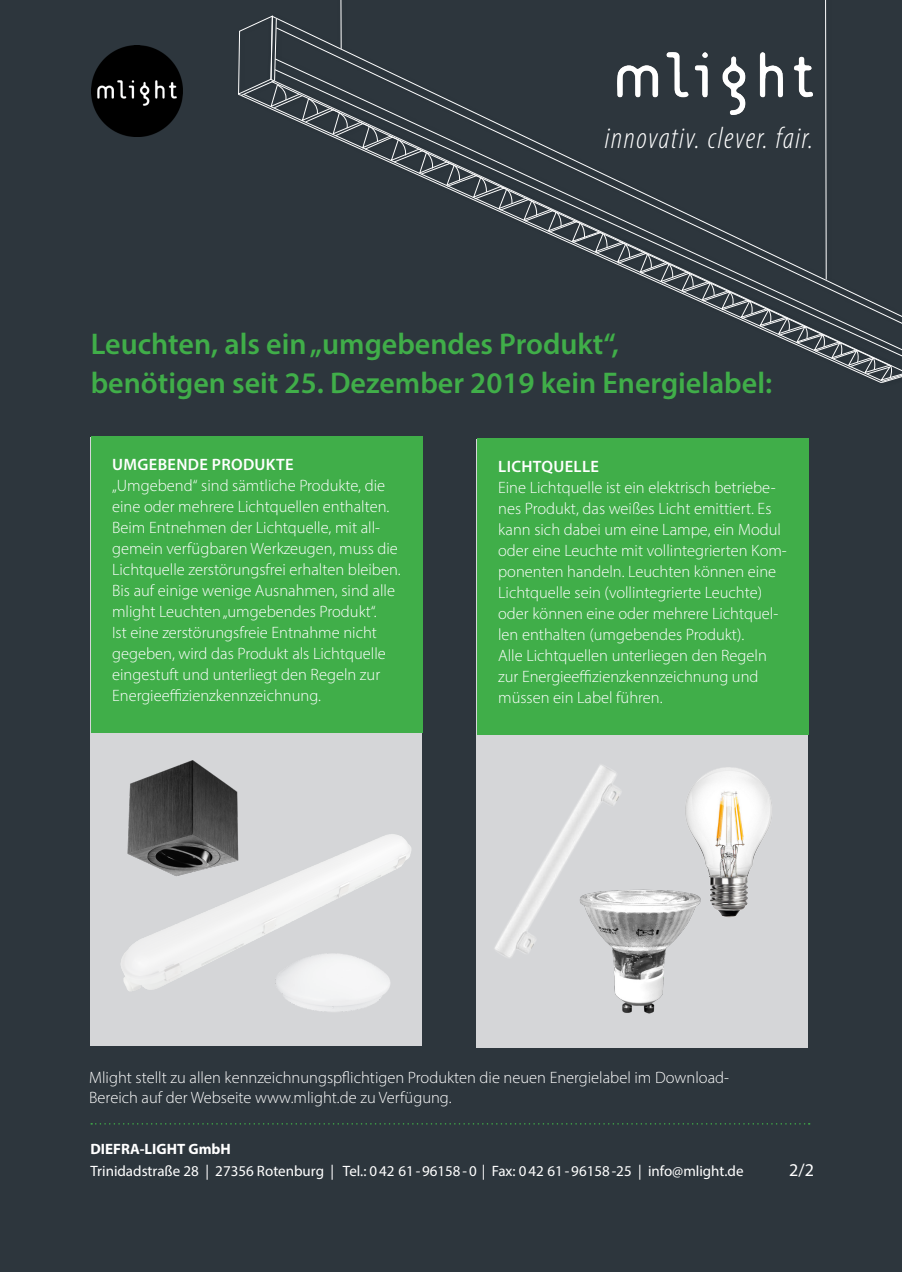
<style>
.page{position:relative;width:902px;height:1272px;background:#fff}
.page>*{position:absolute;margin:0;border:0;box-sizing:border-box;transform-origin:0 0}
.t1{font:italic 300 condensed 30.6px "Myriad Pro";letter-spacing:.05em;color:#fff}
.t2{font:600 30px "Myriad Pro";color:#40ae49}
.t3{font:18px "Myriad Pro";color:#fff}
.t4{font:300 16.5px/21px "Myriad Pro";color:#fff}
.t5{font:600 16.5px "Myriad Pro";letter-spacing:.02em;color:#fff}
.body_text{font:15px "Myriad Pro";color:#fff}
.body_text-2{font:700 15px "Myriad Pro";color:#fff}
</style>
<div class="page">
<div style="left:0;top:0;width:901px;height:1271px;background:#2d363d"></div>
<svg style="left:90px;top:437px;width:332px;height:608px;fill:#d5d6d8"></svg>
<div style="left:91px;top:436px;width:331px;height:296px;background:#40ae49"></div>
<img style="left:118px;top:746px;width:124px;height:147px">
<img style="left:268px;top:943px;width:127px;height:75px">
<img style="left:91px;top:46px;width:91px;height:90px">
<div style="left:476px;top:439px;width:331px;height:608px;background:#d5d6d8"></div>
<img style="left:614px;top:890px;width:75px;height:124px">
<div style="left:477px;top:438px;width:331px;height:296px;background:#40ae49"></div>
<img style="left:681px;top:767px;width:91px;height:155px">
<img style="left:458px;top:743px;width:194px;height:236px">
<div style="left:234px;top:12px;width:45px;height:88px;background:#2d363d"></div>
<div style="left:235px;top:76px;width:45px;height:25px;background:#2c353c"></div>
<div style="left:240px;top:90px;width:661px;height:297px;background:#2d363d"></div>
<svg style="left:238px;top:0;width:654px;height:378px"></svg>
<svg style="left:91px;top:1123px;width:718px;height:1px"></svg>
<p class="t1" style="left:605px;top:120px;width:210px">innovativ. clever. fair.</p>
<p class="t2" style="left:91px;top:325px;width:529px">Leuchten, als ein „umgebendes Produkt“,</p>
<p class="t2" style="left:91px;top:364px;width:682px">benötigen seit 25. Dezember 2019 kein Energielabel:</p>
<p class="t5" style="left:112px;top:454px;width:183px">UMGEBENDE PRODUKTE</p>
<p class="t4" style="left:112px;top:475px;width:290px">„Umgebend“ sind sämtliche Produkte, die eine oder mehrere Lichtquellen enthalten.<br>Beim Entnehmen der Lichtquelle, mit all&shy;gemein verfügbaren Werkzeugen, muss die Lichtquelle zerstörungsfrei erhalten bleiben.<br>Bis auf einige wenige Ausnahmen, sind alle mlight Leuchten „umgebendes Produkt“.<br>Ist eine zerstörungsfreie Entnahme nicht gegeben, wird das Produkt als Lichtquelle eingestuft und unterliegt den Regeln zur Energieeffizienzkennzeichnung.</p>
<p class="t5" style="left:498px;top:456px;width:102px">LICHTQUELLE</p>
<p class="t4" style="left:498px;top:476px;width:290px">Eine Lichtquelle ist ein elektrisch betriebe&shy;nes Produkt, das weißes Licht emittiert. Es kann sich dabei um eine Lampe, ein Modul oder eine Leuchte mit vollintegrierten Kom&shy;ponenten handeln. Leuchten können eine Lichtquelle sein (vollintegrierte Leuchte) oder können eine oder mehrere Lichtquel&shy;len enthalten (umgebendes Produkt).</p>
<p class="t4" style="left:498px;top:644px;width:270px">Alle Lichtquellen unterliegen den Regeln zur Energieeffizienzkennzeichnung und müssen ein Label führen.</p>
<p class="t4" style="left:89px;top:1067px;width:641px;line-height:19.8px">Mlight stellt zu allen kennzeichnungspflichtigen Produkten die neuen Energielabel im Download-<br>Bereich auf der Webseite www.mlight.de zu Verfügung.</p>
<p class="body_text-2" style="left:90px;top:1138px;width:142px">DIEFRA-LIGHT GmbH</p>
<p class="body_text" style="left:90px;top:1161px;width:654px">Trinidadstraße 28 | 27356 Rotenburg | Tel.: 042 61-96158-0 | Fax: 042 61-96158-25 | info@mlight.de</p>
<p class="t3" style="left:789px;top:1159px;width:26px">2/2</p>
</div>
